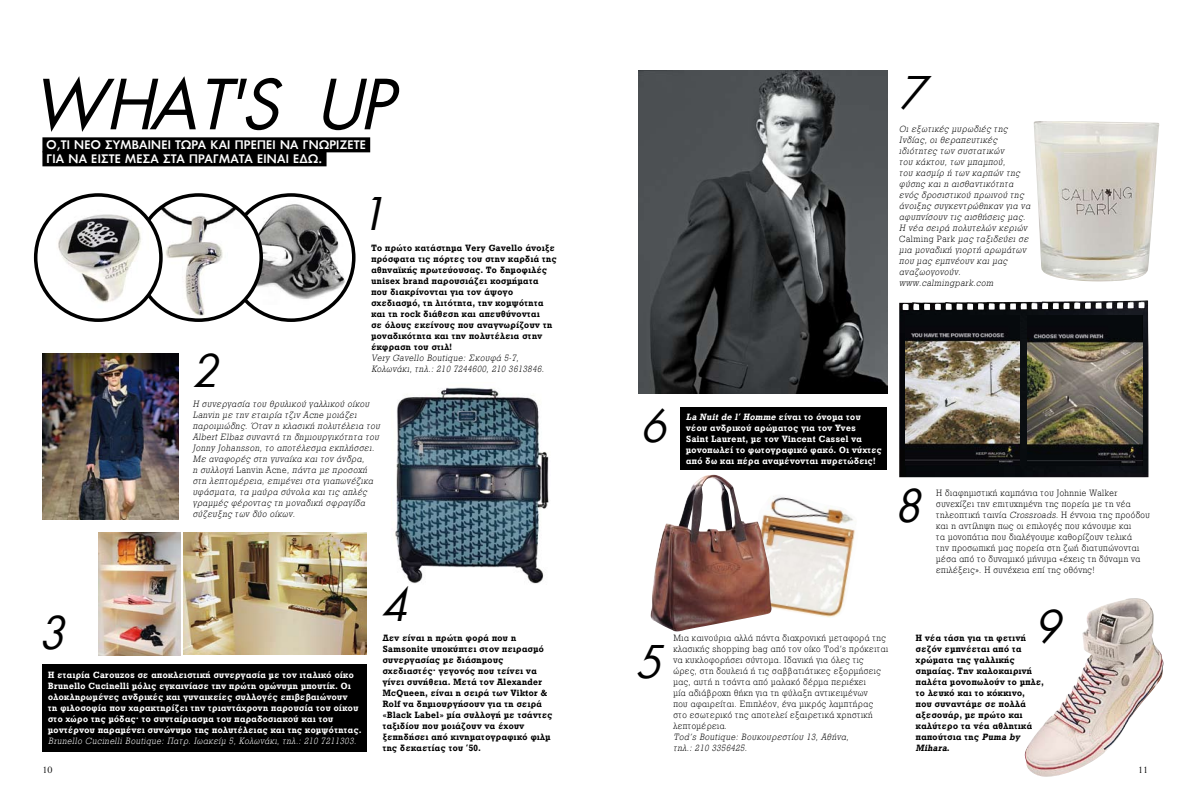
<style>
.page{position:relative;width:1191px;height:794px;background:#fff}
.page>*{position:absolute;margin:0;border:0;box-sizing:border-box;transform-origin:0 0}
.t1{font:73px "UB Future Italic";color:#000}
.t2{font:48px "UB Future Italic";color:#000;scale:.95 1}
.t3{font:500 11.5px/14px "PF Futura Neu";letter-spacing:.02em;color:#fff}
.t4{font:11px "Perpetua Hel";color:#000}
.t5{font:9.4px/11px "UB Rockwell Light Italic";letter-spacing:.06em;color:#000;scale:.95 1}
.t6{font:9.4px/11px "UB Rockwell Bold";letter-spacing:.05em;color:#000;scale:.95 1}
.t7{font:300 9.4px/11px "UB Rockwell";letter-spacing:.05em;color:#000;scale:.95 1}
.t8{font:9.4px/11px "UB Rockwell Bold";letter-spacing:.05em;color:#fff;scale:.95 1}
.t9{font:9.4px "UB Rockwell Light Italic";letter-spacing:.06em;color:#fff;scale:.95 1}
.s1{font-family:"UB Rockwell";font-weight:300}
.s2{font-style:italic}
.s3{font-family:"UB Rockwell Light Italic";font-weight:400}
</style>
<div class="page">
<img style="left:899px;top:300px;width:249px;height:177px">
<img style="left:1027px;top:315px;width:115px;height:151px">
<img style="left:906px;top:316px;width:114px;height:150px">
<img style="left:638px;top:71px;width:249px;height:322px">
<div style="left:42px;top:137px;width:328px;height:15px;background:#000"></div>
<div style="left:42px;top:151px;width:284px;height:15px;background:#000"></div>
<img style="left:228px;top:195px;width:126px;height:125px;border-radius:63px">
<div style="left:227px;top:193px;width:128px;height:129px;border:4px solid #000;border-radius:50%"></div>
<img style="left:136px;top:195px;width:125px;height:125px;border-radius:63px">
<div style="left:134px;top:193px;width:129px;height:129px;border:4px solid #000;border-radius:50%"></div>
<img style="left:45px;top:204px;width:106px;height:107px">
<div style="left:34px;top:193px;width:129px;height:129px;border:4px solid #000;border-radius:50%"></div>
<div style="left:680px;top:407px;width:207px;height:62px;background:#000"></div>
<div style="left:42px;top:665px;width:325px;height:87px;background:#000"></div>
<img style="left:1024px;top:598px;width:139px;height:179px">
<img style="left:99px;top:532px;width:82px;height:123px">
<img style="left:183px;top:532px;width:183px;height:122px">
<img style="left:771px;top:495px;width:84px;height:123px">
<img style="left:395px;top:387px;width:154px;height:197px">
<img style="left:650px;top:475px;width:121px;height:156px">
<img style="left:1033px;top:121px;width:126px;height:161px">
<img style="left:43px;top:353px;width:135px;height:166px">
<h1 class="t1" style="left:28px;top:68px;width:365px">WHAT'S UP</h1>
<p class="t3" style="left:46px;top:137px;width:321px">Ο,ΤΙ ΝΕΟ ΣΥΜΒΑΙΝΕΙ ΤΩΡΑ ΚΑΙ ΠΡΕΠΕΙ ΝΑ ΓΝΩΡΙΖΕΤΕ<br>ΓΙΑ ΝΑ ΕΙΣΤΕ ΜΕΣΑ ΣΤΑ ΠΡΑΓΜΑΤΑ ΕΙΝΑΙ ΕΔΩ.</p>
<h2 class="t2" style="left:191px;top:347px;width:27px">2</h2>
<h2 class="t2" style="left:358px;top:190px;width:19px">1</h2>
<p class="t6" style="left:371px;top:242px;width:196px">Το πρώτο κατάστημα Very Gavello άνοιξε πρόσφατα τις πόρτες του στην καρδιά της αθηναϊκής πρωτεύουσας. Το δημοφιλές unisex brand παρουσιάζει κοσμήματα που διακρίνονται για τον άψογο σχεδιασμό, τη λιτότητα, την κομψότητα και τη rock διάθεση και απευθύνονται<br>σε όλους εκείνους που αναγνωρίζουν τη μοναδικότητα και την πολυτέλεια στην έκφραση του στιλ!</p>
<p class="t5" style="left:371px;top:352px;width:183px">Very Gavello Boutique: Σκουφά 5-7,<br>Κολωνάκι, τηλ.: 210 7244600, 210 3613846.</p>
<p class="t5" style="left:193px;top:399px;width:198px">Η συνεργασία του θρυλικού γαλλικού οίκου Lanvin με την εταιρία τζιν Acne μοιάζει παροιμιώδης. Όταν η κλασική πολυτέλεια του Albert Elbaz συναντά τη δημιουργικότητα του Jonny Johansson, το αποτέλεσμα εκπλήσσει.<br>Με αναφορές στη γυναίκα και τον άνδρα,<br>η συλλογή <span class="s1">Lanvin Acne</span>, πάντα με προσοχή στη λεπτομέρεια, επιμένει στα γιαπωνέζικα υφάσματα, τα μαύρα σύνολα και τις απλές γραμμές φέροντας τη μοναδική σφραγίδα σύζευξης των δύο οίκων.</p>
<h2 class="t2" style="left:38px;top:608px;width:25px">3</h2>
<p class="t8" style="left:48px;top:669px;width:331px">Η εταιρία Carouzos σε αποκλειστική συνεργασία με τον ιταλικό οίκο Brunello Cucinelli μόλις εγκαινίασε την πρώτη ομώνυμη μπουτίκ. Οι ολοκληρωμένες ανδρικές και γυναικείες συλλογές επιβεβαιώνουν<br>τη φιλοσοφία που χαρακτηρίζει την τριαντάχρονη παρουσία του οίκου στο χώρο της μόδας· το συνταίριασμα του παραδοσιακού και του μοντέρνου παραμένει συνώνυμο της πολυτέλειας και της κομψότητας.</p>
<p class="t9" style="left:48px;top:735px;width:326px">Brunello Cucinelli Boutique: Πατρ. Ιωακείμ 5, Κολωνάκι, τηλ.: 210 7211303.</p>
<h2 class="t2" style="left:380px;top:581px;width:28px">4</h2>
<p class="t6" style="left:383px;top:632px;width:180px">Δεν είναι η πρώτη φορά που η<br>Samsonite υποκύπτει στον πειρασμό συνεργασίας με διάσημους σχεδιαστές· γεγονός που τείνει να γίνει συνήθεια. Μετά τον Alexander<br>McQueen, είναι η σειρά των Viktor &amp;<br>Rolf να δημιουργήσουν για τη σειρά «Black Label» μία συλλογή με τσάντες ταξιδίου που μοιάζουν να έχουν ξεπηδήσει από κινηματογραφικό φιλμ της δεκαετίας του ‘50.</p>
<h2 class="t2" style="left:898px;top:69px;width:31px">7</h2>
<p class="t5" style="left:899px;top:123px;width:139px">Οι εξωτικές μυρωδιές της<br>Ινδίας, οι θεραπευτικές ιδιότητες των συστατικών<br>του κάκτου, των μπαμπού,<br>του κασμίρ ή των καρπών της φύσης και η αισθαντικότητα ενός δροσιστικού πρωινού της άνοιξης συγκεντρώθηκαν για να αφυπνίσουν τις αισθήσεις μας.<br>Η νέα σειρά πολυτελών κεριών<br><span class="s1">Calming Park</span> μας ταξιδεύει σε μια μοναδική γιορτή αρωμάτων που μας εμπνέουν και μας αναζωογονούν. www.calmingpark.com</p>
<h2 class="t2" style="left:639px;top:401px;width:28px">6</h2>
<p class="t8" style="left:686px;top:411px;width:207px"><span class="s2">La Νuit de l’ Ηomme</span> είναι το όνομα του νέου ανδρικού αρώματος για τον Yves<br>Saint Laurent, με τον Vincent Cassel να μονοπωλεί το φωτογραφικό φακό. Οι νύχτες από δω και πέρα αναμένονται πυρετώδεις!</p>
<h2 class="t2" style="left:893px;top:482px;width:27px">8</h2>
<p class="t7" style="left:936px;top:487px;width:226px">Η διαφημιστική καμπάνια του Johnnie Walker συνεχίζει την επιτυχημένη της πορεία με τη νέα τηλεοπτική ταινία <span class="s3">Crossroads</span>. Η έννοια της προόδου και η αντίληψη πως οι επιλογές που κάνουμε και<br>τα μονοπάτια που διαλέγουμε καθορίζουν τελικά<br>την προσωπική μας πορεία στη ζωή διατυπώνονται μέσα από το δυναμικό μήνυμα «έχεις τη δύναμη να επιλέξεις». Η συνέχεια επί της οθόνης!</p>
<h2 class="t2" style="left:634px;top:638px;width:27px">5</h2>
<p class="t7" style="left:673px;top:632px;width:227px">Μια καινούρια αλλά πάντα διαχρονική μεταφορά της κλασικής shopping bag από τον οίκο Tod’s πρόκειται να κυκλοφορήσει σύντομα. Ιδανική για όλες τις ώρες, στη δουλειά ή τις σαββατιάτικες εξορμήσεις μας, αυτή η τσάντα από μαλακό δέρμα περιέχει<br>μία αδιάβροχη θήκη για τη φύλαξη αντικειμένων<br>που αφαιρείται. Επιπλέον, ένα μικρός λαμπτήρας στο εσωτερικό της αποτελεί εξαιρετικά χρηστική λεπτομέρεια.</p>
<p class="t5" style="left:673px;top:731px;width:186px">Tod’s Boutique: Βουκουρεστίου 13, Αθήνα, τηλ.: 210 3356425.</p>
<h2 class="t2" style="left:1033px;top:603px;width:28px">9</h2>
<p class="t6" style="left:915px;top:632px;width:136px">Η νέα τάση για τη φετινή σεζόν εμπνέεται από τα χρώματα της γαλλικής σημαίας. Την καλοκαιρινή παλέτα μονοπωλούν το μπλε, το λευκό και το κόκκινο,<br>που συναντάμε σε πολλά αξεσουάρ, με πρώτο και καλύτερο τα νέα αθλητικά παπούτσια της <span class="s2">Puma by<br>Mihara</span>.</p>
<p class="t4" style="left:43px;top:764px;width:12px">10</p>
<p class="t4" style="left:1138px;top:764px;width:12px">11</p>
</div>
